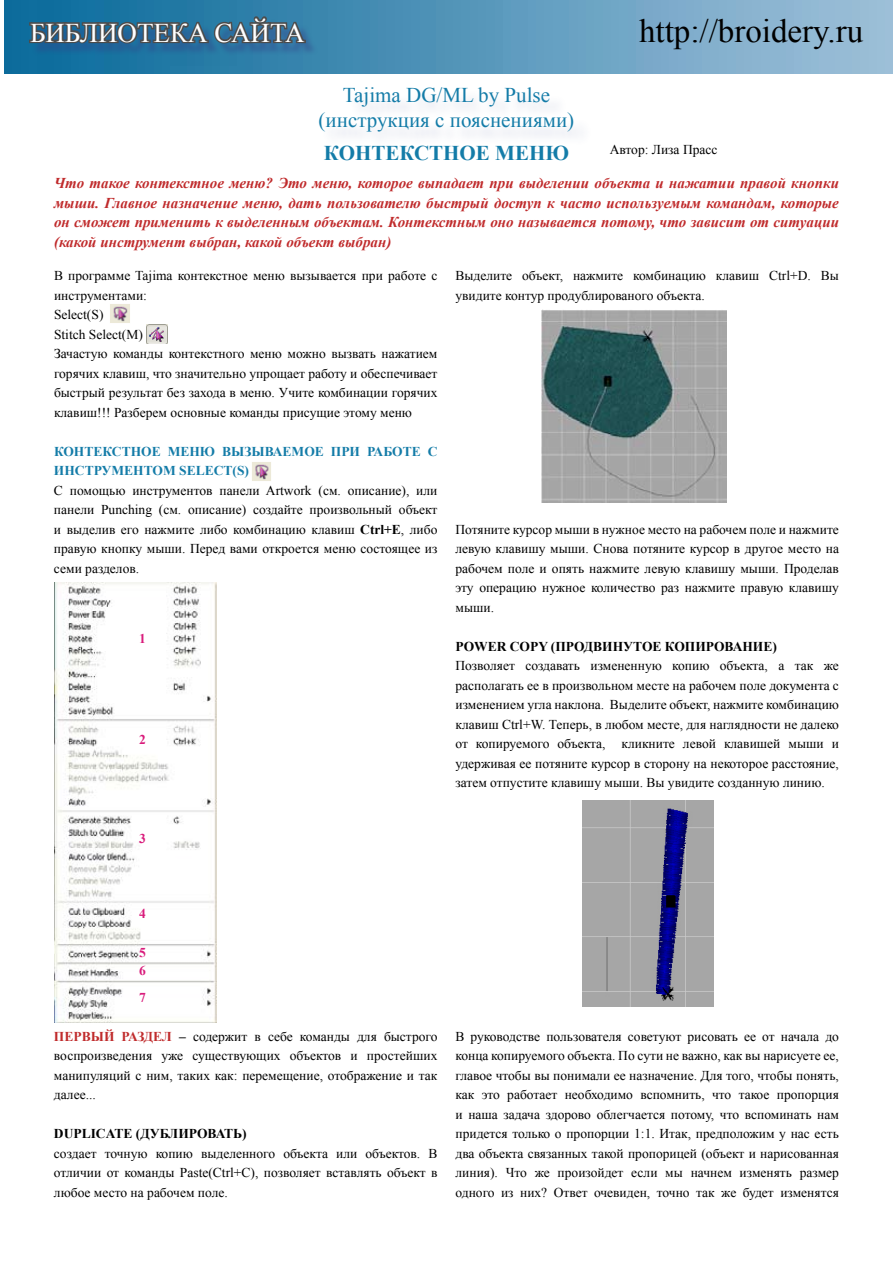
<style>
.page{position:relative;width:893px;height:1263px;background:#fff}
.page>*{position:absolute;margin:0;border:0;box-sizing:border-box;transform-origin:0 0}
.t1{font:33px "Times New Roman";color:#000}
.t2{font:27px "Times New Roman";color:#fff}
.t3{font:21px/25.2px "Times New Roman";color:#147ca8;text-align:center}
.t4{font:700 21px "Times New Roman";color:#147ca8}
.t5{font:italic 700 15px/19.5px "Times New Roman";color:#c02b2c;text-align:justify}
.t6{font:13.5px/19.5px "Times New Roman";color:#000;text-align:justify}
.t7{font:700 13.5px "Times New Roman";color:#147ca8}
.t8{font:700 13.5px "Times New Roman";color:#000}
.t9{font:700 13.5px/17.2px "Times New Roman";color:#d91b7b}
.s1{font-weight:700}
.s2{font-weight:700;color:#c02b2c}
</style>
<div class="page">
<img style="left:4px;top:0;width:889px;height:73px">
<div style="left:32px;top:19px;width:371px;height:63px;background:#324389;opacity:.46"></div>
<svg style="left:27px;top:14px;width:280px;height:32px;background:#34617b"></svg>
<img style="left:110px;top:304px;width:20px;height:19px">
<img style="left:146px;top:324px;width:22px;height:20px">
<img style="left:54px;top:582px;width:162px;height:441px">
<img style="left:541px;top:309px;width:186px;height:194px">
<img style="left:582px;top:800px;width:131px;height:206px">
<img style="left:252px;top:462px;width:19px;height:19px">
<h2 class="t2" style="left:30px;top:14px;width:276px">БИБЛИОТЕКА САЙТА</h2>
<h1 class="t1" style="left:639px;top:9px;width:226px">http://broidery.ru</h1>
<h3 class="t3" style="left:319px;top:82px;width:257px">Tajima DG/ML by Pulse (инструкция с пояснениями)</h3>
<h3 class="t4" style="left:324px;top:138px;width:247px">КОНТЕКСТНОЕ МЕНЮ</h3>
<p class="t6" style="left:610px;top:140px;width:109px">Автор: Лиза Прасс</p>
<p class="t5" style="left:54px;top:173px;width:786px">Что такое контекстное меню? Это меню, которое выпадает при выделении объекта и нажатии правой кнопки мыши. Главное назначение меню, дать пользователю быстрый доступ к часто используемым командам, которые он сможет применить к выделенным объектам. Контекстным оно называется потому, что зависит от ситуации (какой инструмент выбран, какой объект выбран)</p>
<p class="t6" style="left:54px;top:266px;width:385px;text-align:left">В программе Tajima контекстное меню вызывается при работе с инструментами:<br>Select(S)<br>Stitch Select(М)<br>Зачастую команды контекстного меню можно вызвать нажатием горячих клавиш, что значительно упрощает работу и обеспечивает быстрый результат без захода в меню. Учите комбинации горячих клавиш!!! Разберем основные команды присущие этому меню</p>
<p class="t7" style="left:54px;top:442px;width:21px">КОНТЕКСТНОЕ</p>
<p class="t7" style="left:168px;top:442px;width:13px">МЕНЮ</p>
<p class="t7" style="left:222px;top:442px;width:72px">ВЫЗЫВАЕМОЕ</p>
<p class="t7" style="left:331px;top:442px;width:72px">ПРИ РАБОТЕ</p>
<p class="t7" style="left:428px;top:442px;width:10px">С</p>
<p class="t7" style="left:54px;top:461px;width:21px">ИНСТ</p>
<p class="t7" style="left:94px;top:461px;width:30px">РУМЕНТОМ</p>
<p class="t7" style="left:179px;top:461px;width:71px">SELECT(S)</p>
<p class="t6" style="left:54px;top:480px;width:385px">С помощью инструментов панели Artwork (см. описание), или панели Punching (см. описание) создайте произвольный объект и выделив его нажмите либо комбинацию клавиш <span class="s1">CTRL+E</span>, либо правую кнопку мыши. Перед вами откроется меню состоящее из семи разделов.</p>
<p class="t9" style="left:139px;top:629px;width:8px">1</p>
<p class="t9" style="left:139px;top:731px;width:8px">2</p>
<p class="t9" style="left:139px;top:830px;width:8px">3</p>
<p class="t6" style="left:455px;top:266px;width:385px">Выделите объект, нажмите комбинацию клавиш Ctrl+D. Вы увидите контур продублированого объекта.</p>
<p class="t6" style="left:455px;top:519px;width:385px">Потяните курсор мыши в нужное место на рабочем поле и нажмите левую клавишу мыши. Снова потяните курсор в другое место на рабочем поле и опять нажмите левую клавишу мыши. Проделав эту операцию нужное количество раз нажмите правую клавишу мыши.</p>
<p class="t8" style="left:455px;top:637px;width:188px">POWER COPY (ПРОДВИНУТОЕ</p>
<p class="t8" style="left:665px;top:637px;width:114px">КОПИРОВАНИЕ)</p>
<p class="t6" style="left:455px;top:656px;width:385px">Позволяет создавать измененную копию объекта, а так же располагать ее в произвольном месте на рабочем поле документа с изменением угла наклона. Выделите объект, нажмите комбинацию клавиш Ctrl+W. Теперь, в любом месте, для наглядности не далеко от копируемого объекта, кликните левой клавишей мыши и удерживая ее потяните курсор в сторону на некоторое расстояние, затем отпустите клавишу мыши. Вы увидите созданную линию.</p>
<p class="t9" style="left:139px;top:905px;width:8px">4</p>
<p class="t9" style="left:139px;top:944px;width:8px">5<br>6</p>
<p class="t9" style="left:139px;top:989px;width:8px">7</p>
<p class="t6" style="left:54px;top:1026px;width:385px"><span class="s2">ПЕ РВЫЙ РАЗДЕЛ</span> <span class="s1">–</span> содержит в себе команды для быстрого воспроизведения уже существующих объектов и простейших манипуляций с ним, таких как: перемещение, отображение и так далее...</p>
<p class="t8" style="left:54px;top:1124px;width:194px">DUPLICATE (ДУБЛИРОВАТЬ)</p>
<p class="t6" style="left:54px;top:1143px;width:385px">создает точную копию выделенного объекта или объектов. В отличии от команды Paste(Ctrl+C), позволяет вставлять объект в любое место на рабочем поле.</p>
<p class="t6" style="left:455px;top:1026px;width:385px">В руководстве пользователя советуют рисовать ее от начала до конца копируемого объекта. По сути не важно, как вы нарисуете ее, главое чтобы вы понимали ее назначение. Для того, чтобы понять, как это работает необходимо вспомнить, что такое пропорция и наша задача здорово облегчается потому, что вспоминать нам придется только о пропорции 1:1. Итак, предположим у нас есть два объекта связанных такой пропорицей (объект и нарисованная линия). Что же произойдет если мы начнем изменять размер одного из них? Ответ очевиден, точно так же будет изменятся</p>
</div>
